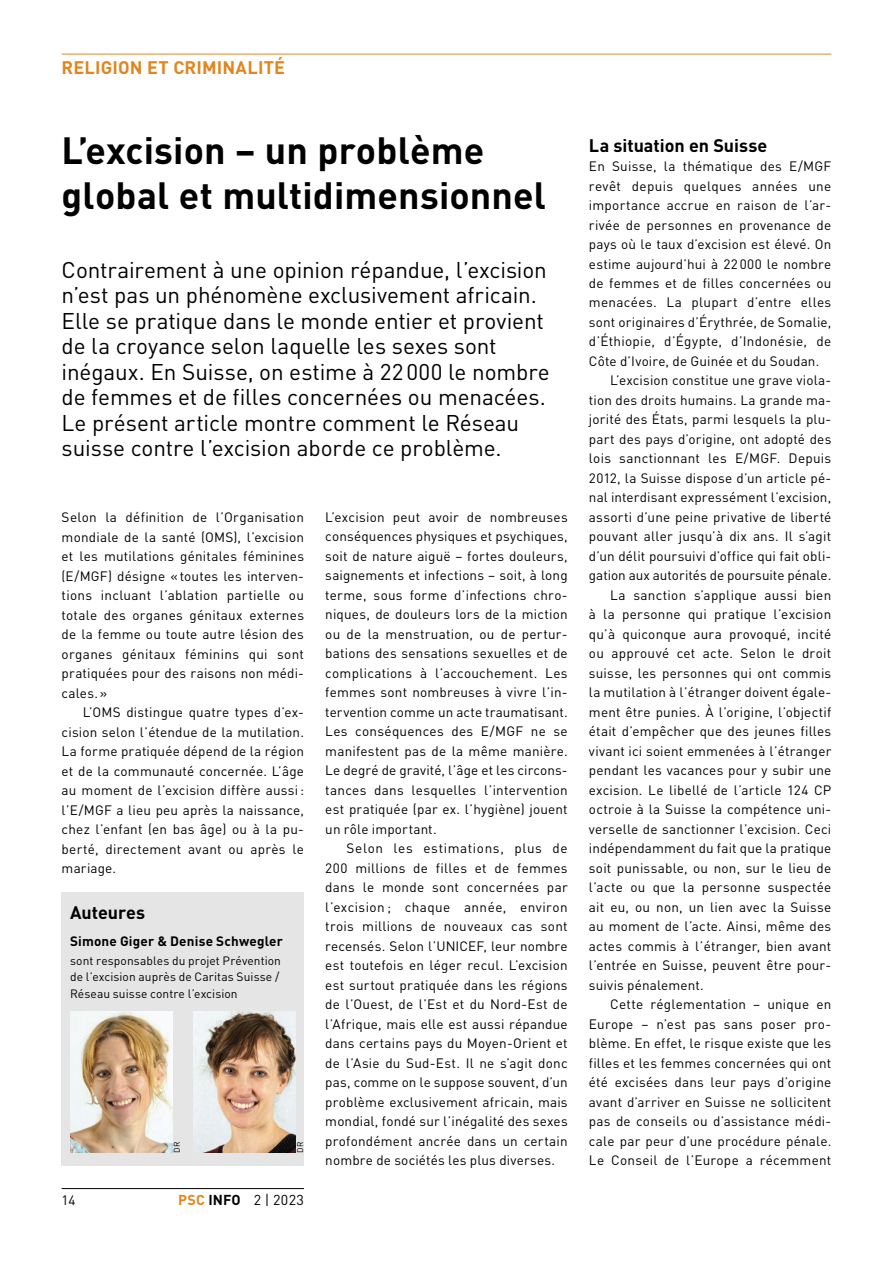
<style>
.page{position:relative;width:893px;height:1263px;background:#fff}
.page>*{position:absolute;margin:0;border:0;box-sizing:border-box;transform-origin:0 0}
.t1{font:700 37.5px/45px "DIN";letter-spacing:.005em;color:#000}
.t2{font:22.5px/25.5px "DIN";letter-spacing:-.005em;color:#000}
.t3{font:700 18px "DIN";color:#000}
.t4{font:700 18px "DIN";letter-spacing:.01em;color:#e1861e}
.t5{font:14.25px "DIN";color:#000}
.t6{font:13.5px/19.5px "DIN";letter-spacing:.015em;color:#000;text-align:justify}
.t7{font:700 13.5px "DIN";letter-spacing:.01em;color:#000}
.t8{font:12px/16.5px "DIN";letter-spacing:.005em;color:#000}
.t9{font:8.25px "DIN";color:#000}
.s1{font-weight:700;color:#e1861e}
.s2{font-weight:700}
</style>
<div class="page">
<hr style="left:62px;top:1188px;width:242px;height:1px;background:#000">
<hr style="left:62px;top:54px;width:769px;height:1px;background:#e1861e">
<div style="left:62px;top:893px;width:242px;height:273px;background:#e5e5e5"></div>
<img style="left:70px;top:1012px;width:102px;height:141px">
<img style="left:193px;top:1012px;width:103px;height:141px">
<h3 class="t4" style="left:62px;top:55px;width:225px">RELIGION ET CRIMINALITÉ</h3>
<h1 class="t1" style="left:62px;top:127px;width:486px">L’excision – un problème global et multidimensionnel</h1>
<p class="t2" style="left:62px;top:256px;width:490px">Contrairement à une opinion répandue, l’excision n’est pas un phénomène exclusivement africain.<br>Elle se pratique dans le monde entier et provient de la croyance selon laquelle les sexes sont inégaux. En Suisse, on estime à 22000 le nombre de femmes et de filles concernées ou menacées.<br>Le présent article montre comment le Réseau suisse contre l’excision aborde ce problème.</p>
<p class="t6" style="left:62px;top:507px;width:244px">Selon la définition de l’Organisation mondiale de la santé (OMS), l’excision et les mutilations génitales féminines (E/MGF) désigne «toutes les interven&shy;tions incluant l’ablation partielle ou totale des organes génitaux externes de la femme ou toute autre lésion des organes génitaux féminins qui sont pratiquées pour des raisons non médi&shy;cales.»</p>
<p class="t6" style="left:62px;top:702px;width:244px;text-indent:21px">L’OMS distingue quatre types d’ex&shy;cision selon l’étendue de la mutilation.<br>La forme pratiquée dépend de la région et de la communauté concernée. L’âge au moment de l’excision diffère aussi: l’E/MGF a lieu peu après la naissance, chez l’enfant (en bas âge) ou à la pu&shy;berté, directement avant ou après le mariage.</p>
<h3 class="t3" style="left:70px;top:900px;width:77px">Auteures</h3>
<p class="t7" style="left:70px;top:932px;width:214px">Simone Giger &amp; Denise Schwegler</p>
<p class="t8" style="left:70px;top:952px;width:212px">sont responsables du projet Prévention de l’excision auprès de Caritas Suisse /<br>Réseau suisse contre l’excision</p>
<p class="t9" style="left:172px;top:1153px;width:13px;rotate:-90deg">DR</p>
<p class="t9" style="left:295px;top:1153px;width:13px;rotate:-90deg">DR</p>
<p class="t6" style="left:62px;top:1190px;width:15px">14</p>
<p class="t5" style="left:178px;top:1190px;width:127px"><span class="s1">PSC</span> <span class="s2">INFO</span> 2 | 2023</p>
<p class="t6" style="left:325px;top:507px;width:244px">L’excision peut avoir de nombreuses conséquences physiques et psychiques, soit de nature aiguë – fortes douleurs, saignements et infections – soit, à long terme, sous forme d’infections chro&shy;niques, de douleurs lors de la miction ou de la menstruation, ou de pertur&shy;bations des sensations sexuelles et de complications à l’accouchement. Les femmes sont nombreuses à vivre l’in&shy;tervention comme un acte traumatisant.<br>Les conséquences des E/MGF ne se manifestent pas de la même manière.<br>Le degré de gravité, l’âge et les circons&shy;tances dans lesquelles l’intervention est pratiquée (par ex. l’hygiène) jouent un rôle important.</p>
<p class="t6" style="left:325px;top:838px;width:244px;text-indent:21px">Selon les estimations, plus de 200 millions de filles et de femmes dans le monde sont concernées par l’excision ; chaque année, environ trois millions de nouveaux cas sont recensés. Selon l’UNICEF, leur nombre est toutefois en léger recul. L’excision est surtout pratiquée dans les régions de l’Ouest, de l’Est et du Nord-Est de l’Afrique, mais elle est aussi répandue dans certains pays du Moyen-Orient et de l’Asie du Sud-Est. Il ne s’agit donc pas, comme on le suppose souvent, d’un problème exclusivement africain, mais mondial, fondé sur l’inégalité des sexes profondément ancrée dans un certain nombre de sociétés les plus diverses.</p>
<h3 class="t3" style="left:589px;top:133px;width:180px">La situation en Suisse</h3>
<p class="t6" style="left:589px;top:156px;width:244px">En Suisse, la thématique des E/MGF</p>
<p class="t6" style="left:589px;top:176px;width:244px">revêt depuis quelques années une</p>
<p class="t6" style="left:589px;top:195px;width:244px">importance accrue en raison de l’ar-</p>
<p class="t6" style="left:589px;top:215px;width:244px">rivée de personnes en provenance de</p>
<p class="t6" style="left:589px;top:234px;width:244px">pays où le taux d’excision est élevé. On</p>
<p class="t6" style="left:589px;top:254px;width:244px">estime aujourd’hui à 22 000 le nombre</p>
<p class="t6" style="left:589px;top:273px;width:244px">de femmes et de filles concernées ou</p>
<p class="t6" style="left:589px;top:293px;width:244px">menacées. La plupart d’entre elles</p>
<p class="t6" style="left:589px;top:312px;width:244px">sont originaires d’Érythrée, de Somalie,</p>
<p class="t6" style="left:589px;top:332px;width:244px">d’Éthiopie, d’Égypte, d’Indonésie, de</p>
<p class="t6" style="left:589px;top:351px;width:232px">Côte d’Ivoire, de Guinée et du Soudan.</p>
<p class="t6" style="left:610px;top:371px;width:223px">L’excision constitue une grave viola-</p>
<p class="t6" style="left:589px;top:390px;width:244px">tion des droits humains. La grande ma-</p>
<p class="t6" style="left:589px;top:410px;width:244px">jorité des États, parmi lesquels la plu-</p>
<p class="t6" style="left:589px;top:429px;width:244px">part des pays d’origine, ont adopté des</p>
<p class="t6" style="left:589px;top:449px;width:244px">lois sanctionnant les E/MGF. Depuis</p>
<p class="t6" style="left:589px;top:468px;width:244px">2012, la Suisse dispose d’un article pé-</p>
<p class="t6" style="left:589px;top:488px;width:244px">nal interdisant expressément l’excision,</p>
<p class="t6" style="left:589px;top:507px;width:244px">assorti d’une peine privative de liberté</p>
<p class="t6" style="left:589px;top:527px;width:244px">pouvant aller jusqu’à dix ans. Il s’agit</p>
<p class="t6" style="left:589px;top:546px;width:244px">d’un délit poursuivi d’office qui fait obli-</p>
<p class="t6" style="left:589px;top:566px;width:244px">gation aux autorités de poursuite pénale.</p>
<p class="t6" style="left:610px;top:585px;width:223px">La sanction s’applique aussi bien</p>
<p class="t6" style="left:589px;top:604px;width:244px">à la personne qui pratique l’excision</p>
<p class="t6" style="left:589px;top:624px;width:244px">qu’à quiconque aura provoqué, incité</p>
<p class="t6" style="left:589px;top:643px;width:244px">ou approuvé cet acte. Selon le droit</p>
<p class="t6" style="left:589px;top:663px;width:244px">suisse, les personnes qui ont commis</p>
<p class="t6" style="left:589px;top:682px;width:244px">la mutilation à l’étranger doivent égale-</p>
<p class="t6" style="left:589px;top:702px;width:244px">ment être punies. À l’origine, l’objectif</p>
<p class="t6" style="left:589px;top:721px;width:244px">était d’empêcher que des jeunes filles</p>
<p class="t6" style="left:589px;top:741px;width:244px">vivant ici soient emmenées à l’étranger</p>
<p class="t6" style="left:589px;top:760px;width:244px">pendant les vacances pour y subir une</p>
<p class="t6" style="left:589px;top:780px;width:244px">excision. Le libellé de l’article 124 CP</p>
<p class="t6" style="left:589px;top:799px;width:244px">octroie à la Suisse la compétence uni-</p>
<p class="t6" style="left:589px;top:819px;width:244px">verselle de sanctionner l’excision. Ceci</p>
<p class="t6" style="left:589px;top:838px;width:244px">indépendamment du fait que la pratique</p>
<p class="t6" style="left:589px;top:858px;width:244px">soit punissable, ou non, sur le lieu de</p>
<p class="t6" style="left:589px;top:877px;width:244px">l’acte ou que la personne suspectée</p>
<p class="t6" style="left:589px;top:897px;width:244px">ait eu, ou non, un lien avec la Suisse</p>
<p class="t6" style="left:589px;top:916px;width:244px">au moment de l’acte. Ainsi, même des</p>
<p class="t6" style="left:589px;top:936px;width:244px">actes commis à l’étranger, bien avant</p>
<p class="t6" style="left:589px;top:955px;width:244px">l’entrée en Suisse, peuvent être pour-</p>
<p class="t6" style="left:589px;top:975px;width:116px">suivis pénalement.</p>
<p class="t6" style="left:610px;top:994px;width:223px">Cette réglementation – unique en</p>
<p class="t6" style="left:589px;top:1014px;width:244px">Europe – n’est pas sans poser pro-</p>
<p class="t6" style="left:589px;top:1033px;width:244px">blème. En effet, le risque existe que les</p>
<p class="t6" style="left:589px;top:1053px;width:244px">filles et les femmes concernées qui ont</p>
<p class="t6" style="left:589px;top:1072px;width:244px">été excisées dans leur pays d’origine</p>
<p class="t6" style="left:589px;top:1092px;width:244px">avant d’arriver en Suisse ne sollicitent</p>
<p class="t6" style="left:589px;top:1111px;width:244px">pas de conseils ou d’assistance médi-</p>
<p class="t6" style="left:589px;top:1131px;width:244px">cale par peur d’une procédure pénale.</p>
<p class="t6" style="left:589px;top:1150px;width:244px">Le Conseil de l’Europe a récemment</p>
</div>
